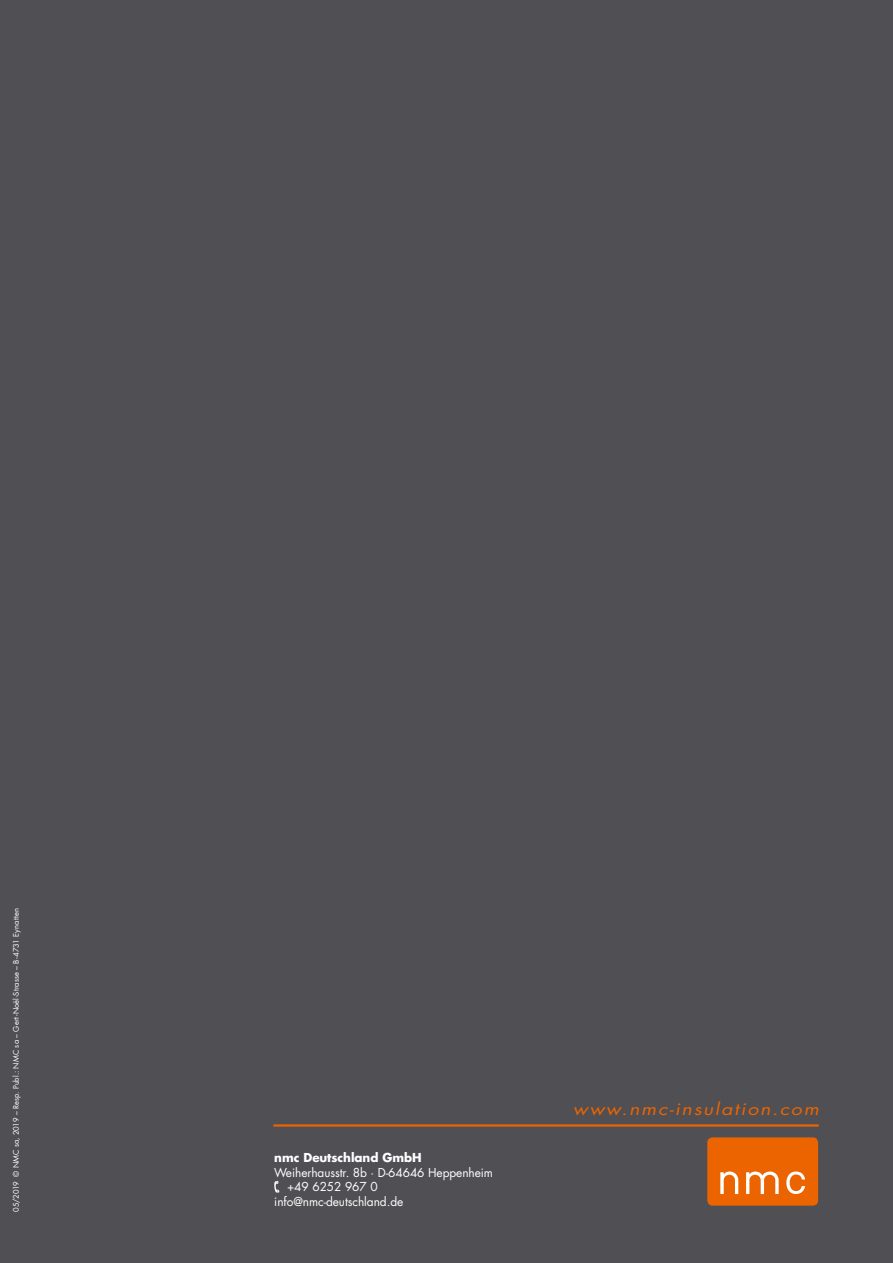
<style>
.page{position:relative;width:893px;height:1263px;background:#504f53}
.page>*{position:absolute;margin:0;border:0;box-sizing:border-box;transform-origin:0 0}
.t1{font:italic 16.5px "Futura CE";letter-spacing:.085em;color:#ec6400;scale:1.19 1}
.t2{font:12px "Futura CE";letter-spacing:-.005em;color:#fff}
.t3{font:700 12px "Futura CE";letter-spacing:-.005em;color:#fff}
.t4{font:7.5px "Futura LT";letter-spacing:.02em;color:#fff}
</style>
<div class="page">
<div style="left:707px;top:1137px;width:111px;height:68px;background:#ec6400;border-radius:5px"></div>
<svg style="left:720px;top:1171px;width:85px;height:23px"></svg>
<hr style="left:273px;top:1124px;width:546px;height:2px;background:#ec6400">
<svg style="left:274px;top:1181px;width:5px;height:12px"></svg>
<p class="t4" style="left:11px;top:1212px;width:305px;rotate:-90deg">05/2019 © NMC sa, 2019 – Resp. Publ.: NMC sa – Gert-Noël-Strasse – B-4731 Eynatten</p>
<h2 class="t3" style="left:274px;top:1149px;width:149px">nmc Deutschland GmbH</h2>
<h2 class="t2" style="left:274px;top:1165px;width:220px">Weiherhausstr. 8b · D-64646 Heppenheim</h2>
<h2 class="t2" style="left:287px;top:1179px;width:92px">+49 6252 967 0</h2>
<h2 class="t2" style="left:274px;top:1193px;width:131px">info@nmc-deutschland.de</h2>
<h1 class="t1" style="left:573px;top:1098px;width:208px">www.nmc-insulation.com</h1>
</div>
